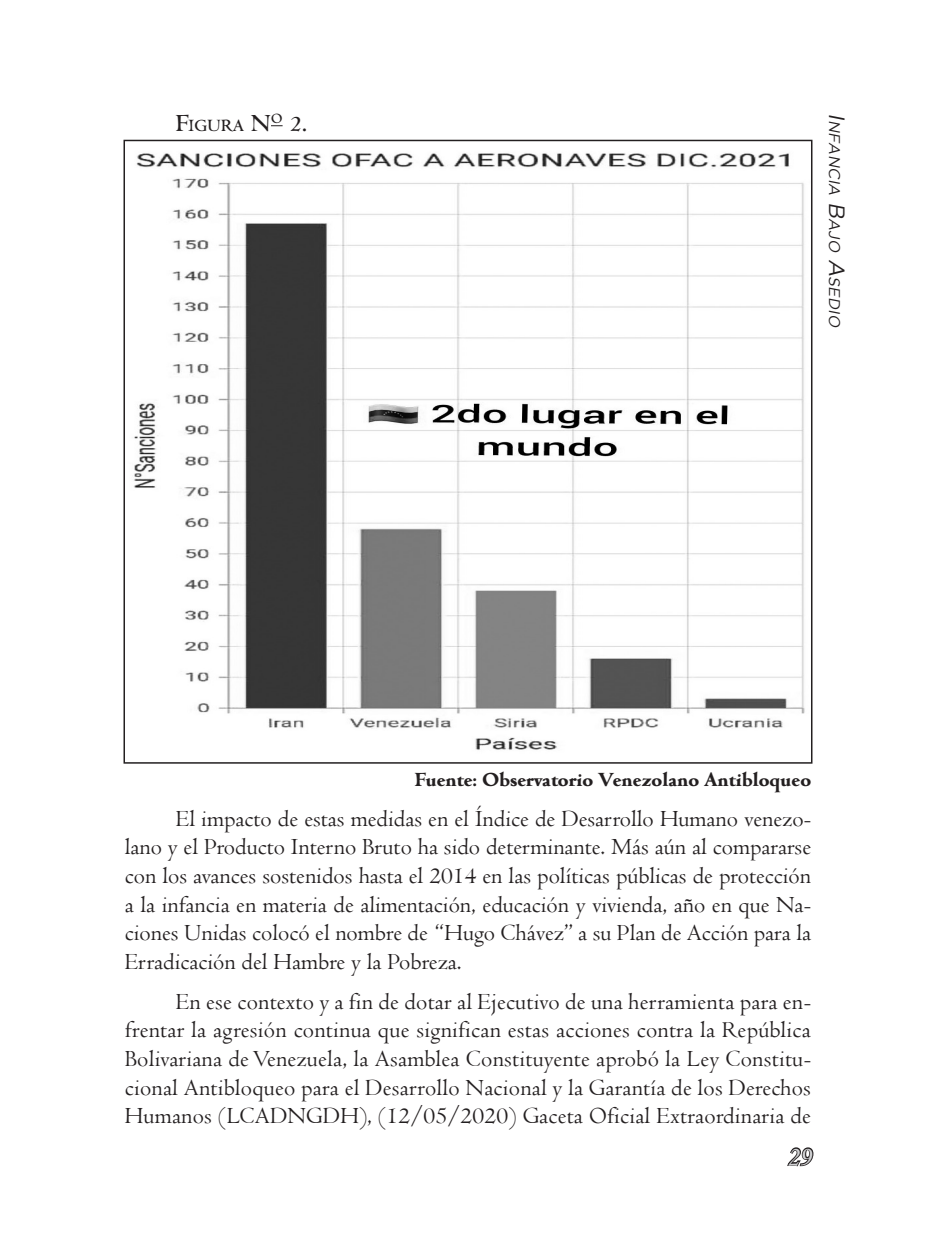
<style>
.page{position:relative;width:936px;height:1248px;background:#fff}
.page>*{position:absolute;margin:0;border:0;box-sizing:border-box;transform-origin:0 0}
.t1{font:28px "Monotype Corsiva";color:#d1d2d4}
.Parra{font:24px/28.6px "Centaur";letter-spacing:.005em;color:#231f20;text-align:justify}
.Parra-2{font:700 18px "Centaur";color:#231f20}
.t2{font:italic 15.4px "Gotham";color:#231f20}
.Parra-3{font:500 15.4px "Centaur";color:#231f20}
.s1{font-size:22px}
</style>
<div class="page">
<svg style="left:787px;top:1147px;width:27px;height:20px"></svg>
<img style="left:134px;top:153px;width:671px;height:597px">
<p class="Parra-3" style="left:176px;top:116px;width:133px"><span class="s1">F</span>IGURA <span class="s1">N</span><sup>O</sup> <span class="s1">2.</span></p>
<p class="t2" style="left:843px;top:113px;width:218px;rotate:90deg"><span class="s1">I</span>nfancia <span class="s1">B</span>ajo <span class="s1">A</span>sedio</p>
<p class="Parra-2" style="left:415px;top:769px;width:397px">Fuente: Observatorio Venezolano Antibloqueo</p>
<p class="Parra" style="left:125px;top:803px;width:687px;text-indent:51px">El impacto de estas medidas en el Índice de Desarrollo Humano venezo&shy;lano y el Producto Interno Bruto ha sido determinante. Más aún al compararse con los avances sostenidos hasta el 2014 en las políticas públicas de protección a la infancia en materia de alimentación, educación y vivienda, año en que Na&shy;ciones Unidas colocó el nombre de “Hugo Chávez” a su Plan de Acción para la Erradicación del Hambre y la Pobreza.</p>
<p class="Parra" style="left:125px;top:986px;width:687px;text-indent:51px">En ese contexto y a fin de dotar al Ejecutivo de una herramienta para en&shy;frentar la agresión continua que significan estas acciones contra la República Bolivariana de Venezuela, la Asamblea Constituyente aprobó la Ley Constitu&shy;cional Antibloqueo para el Desarrollo Nacional y la Garantía de los Derechos Humanos (LCADNGDH), (12/05/2020) Gaceta Oficial Extraordinaria de</p>
<p class="t1" style="left:786px;top:1139px;width:26px">29</p>
</div>
